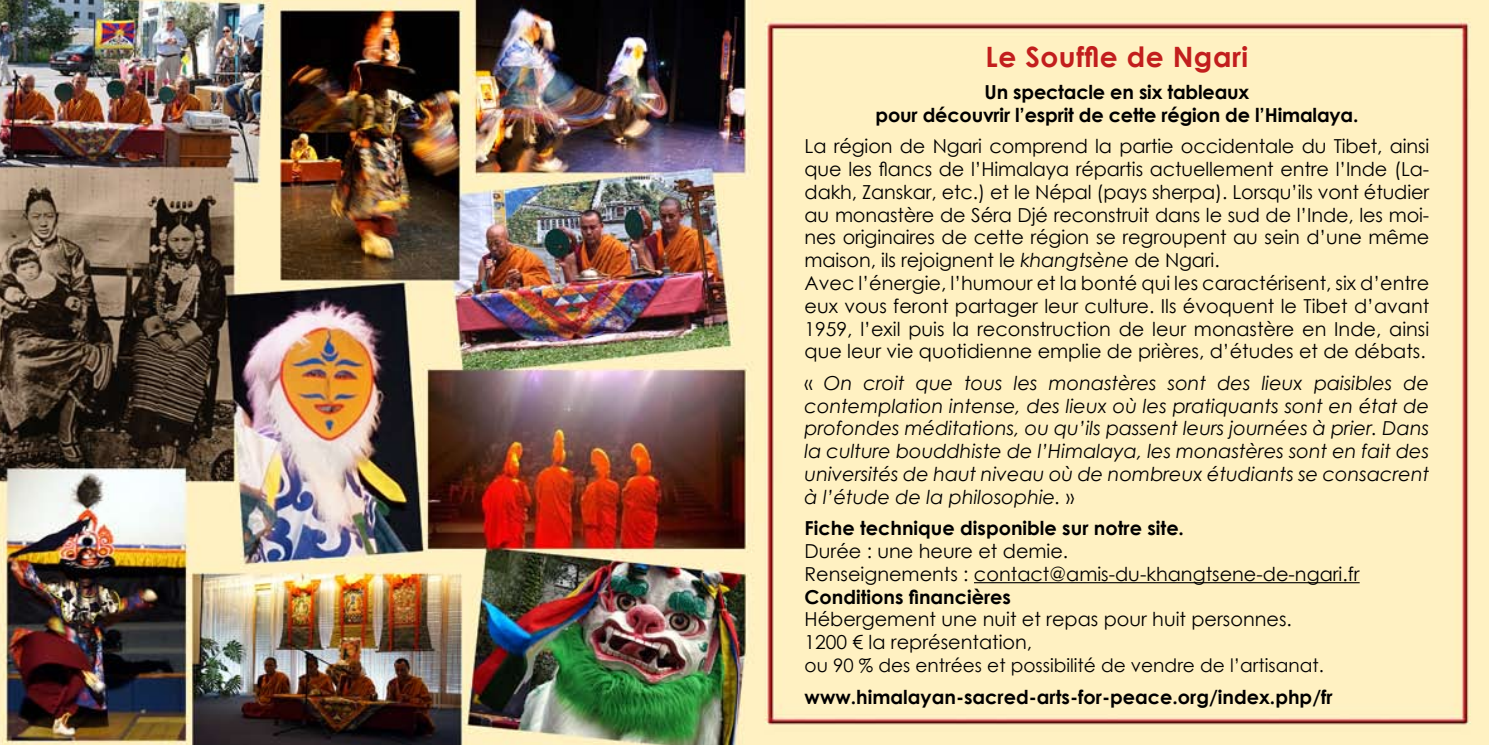
<style>
.page{position:relative;width:1489px;height:745px;background:#fff}
.page>*{position:absolute;margin:0;border:0;box-sizing:border-box;transform-origin:0 0}
.t1{font:700 28px "Century Gothic";letter-spacing:.02em;color:#c21e1d}
.t2{font:19.25px/22.8px "Century Gothic";color:#000}
.t3{font:italic 19.25px/22.8px "Century Gothic";color:#000;text-align:justify}
.t4{font:700 19.25px/22.8px "Century Gothic";color:#000;text-align:center}
.t5{font:18.55px "Century Gothic";color:#000}
.s1{font-style:italic}
.s2{font-style:normal}
</style>
<div class="page">
<img style="left:0;top:0;width:1488px;height:744px">
<hr style="left:973px;top:581px;width:386px;height:2px;background:#000">
<h1 class="t1" style="left:985px;top:36px;width:264px">Le Souffle de Ngari</h1>
<p class="t4" style="left:875px;top:80px;width:484px">Un spectacle en six tableaux<br>pour découvrir l’esprit de cette région de l’Himalaya.</p>
<p class="t2" style="left:804px;top:135px;width:626px">La région de Ngari comprend la partie occidentale du Tibet, ainsi que les flancs de l’Himalaya répartis actuellement entre l’Inde (La&shy;dakh, Zanskar, etc.) et le Népal (pays sherpa). Lorsqu’ils vont étudier au monastère de Séra Djé reconstruit dans le sud de l’Inde, les moi&shy;nes originaires de cette région se regroupent au sein d’une même maison, ils rejoignent le <span class="s1">khangtsène</span> de Ngari.<br>Avec l’énergie, l’humour et la bonté qui les caractérisent, six d’entre eux vous feront partager leur culture. Ils évoquent le Tibet d’avant 1959, l’exil puis la reconstruction de leur monastère en Inde, ainsi que leur vie quotidienne emplie de prières, d’études et de débats.</p>
<p class="t3" style="left:804px;top:371px;width:626px"><span class="s2">«</span> On croit que tous les monastères sont des lieux paisibles de contemplation intense, des lieux où les pratiquants sont en état de profondes méditations, ou qu’ils passent leurs journées à prier. Dans la culture bouddhiste de l’Himalaya, les monastères sont en fait des universités de haut niveau où de nombreux étudiants se consacrent à l’étude de la philosophie. <span class="s2">»</span></p>
<p class="t4" style="left:804px;top:515px;width:381px">Fiche technique disponible sur notre site.</p>
<p class="t2" style="left:804px;top:539px;width:556px">Durée : une heure et demie.<br>Renseignements : contact@amis-du-khangtsene-de-ngari.fr</p>
<p class="t4" style="left:804px;top:584px;width:208px">Conditions financières</p>
<p class="t2" style="left:804px;top:607px;width:488px">Hébergement une nuit et repas pour huit personnes.<br>1200 € la représentation,</p>
<p class="t5" style="left:804px;top:651px;width:520px">ou 90 % des entrées et possibilité de vendre de l’artisanat.</p>
<p class="t4" style="left:804px;top:683px;width:529px">www.himalayan-sacred-arts-for-peace.org/index.php/fr</p>
</div>
